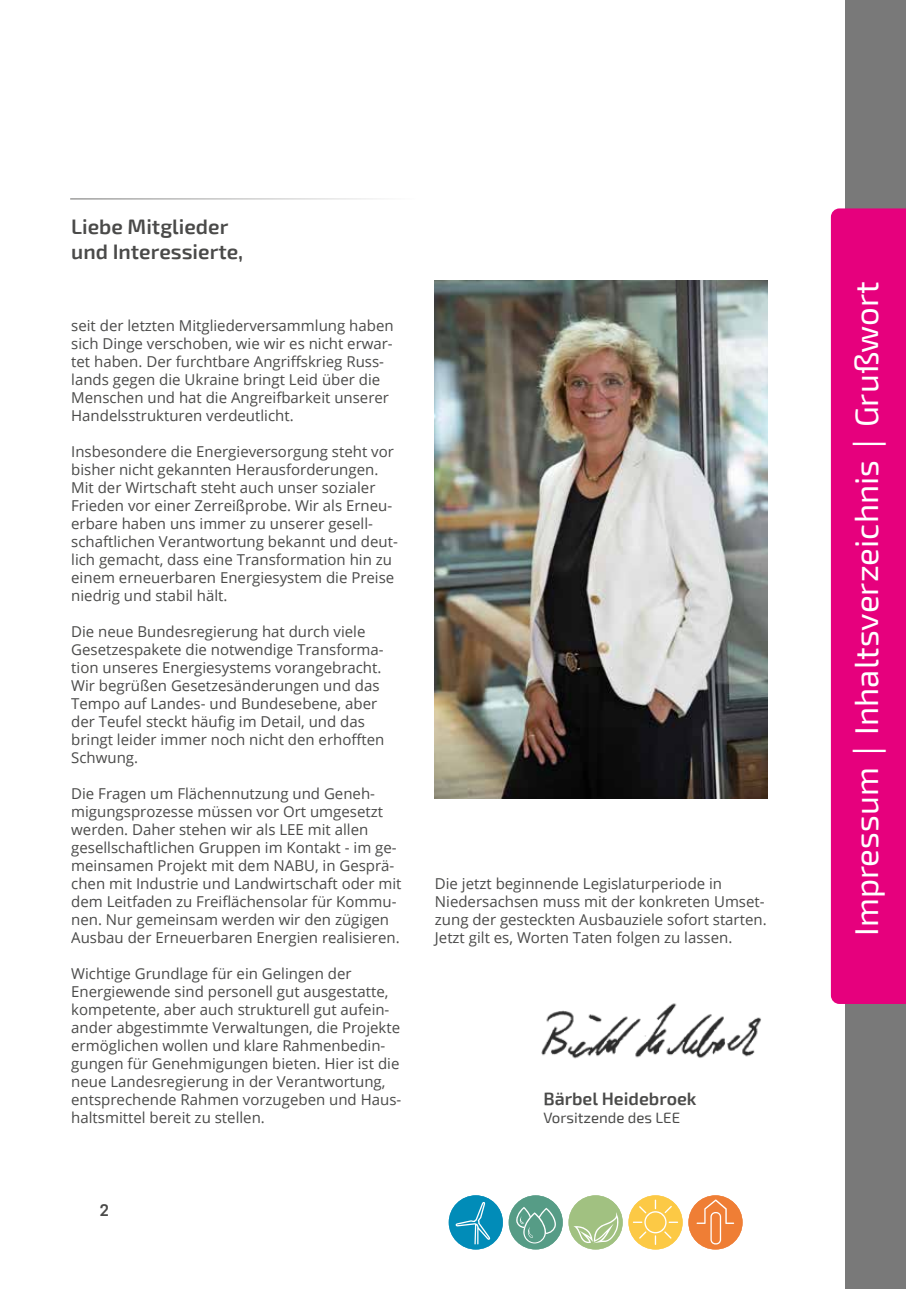
<style>
.page{position:relative;width:906px;height:1289px;background:#fff}
.page>*{position:absolute;margin:0;border:0;box-sizing:border-box;transform-origin:0 0}
.t1{font:33px "Exo 2";color:#fff}
.t2{font:600 21px/25.2px "Exo 2";color:#4a4a49}
.t3{font:600 18px "Exo 2";color:#4a4a49}
.t4{font:15px/18px "Open Sans";color:#4a4a49}
.t5{font:15px "Exo 2";color:#4a4a49}
.t6{font:600 15px "Cooper Hewitt";color:#4a4a49}
.s1{font-family:"Open Sans"}
</style>
<div class="page">
<img style="left:435px;top:280px;width:333px;height:519px">
<img style="left:541px;top:1003px;width:220px;height:56px">
<div style="left:845px;top:0;width:61px;height:1288px;background:#797979"></div>
<svg style="left:688px;top:1195px;width:54px;height:54px"></svg>
<svg style="left:628px;top:1195px;width:54px;height:54px"></svg>
<svg style="left:509px;top:1195px;width:113px;height:54px"></svg>
<svg style="left:449px;top:1195px;width:54px;height:54px"></svg>
<div style="left:831px;top:208px;width:75px;height:795px;background:#e6007d"></div>
<hr style="left:70px;top:198px;width:346px;height:2px;background:#9d9d9c">
<h2 class="t2" style="left:71px;top:213px;width:173px">Liebe Mitglieder und Interessierte,</h2>
<p class="t4" style="left:71px;top:316px;width:324px">seit der letzten Mitgliederversammlung haben sich Dinge verschoben, wie wir es nicht erwar&shy;tet haben. Der furchtbare Angriffskrieg Russ&shy;lands gegen die Ukraine bringt Leid über die Menschen und hat die Angreifbarkeit unserer Handelsstrukturen verdeutlicht.</p>
<p class="t4" style="left:71px;top:442px;width:328px">Insbesondere die Energieversorgung steht vor bisher nicht gekannten Herausforderungen.<br>Mit der Wirtschaft steht auch unser sozialer Frieden vor einer Zerreißprobe. Wir als Erneu&shy;erbare haben uns immer zu unserer gesell&shy;schaftlichen Verantwortung bekannt und deut&shy;lich gemacht, dass eine Transformation hin zu einem erneuerbaren Energiesystem die Preise niedrig und stabil hält.</p>
<p class="t4" style="left:71px;top:622px;width:315px">Die neue Bundesregierung hat durch viele Gesetzespakete die notwendige Transforma&shy;tion unseres Energiesystems vorangebracht.<br>Wir begrüßen Gesetzesänderungen und das Tempo auf Landes- und Bundesebene, aber der Teufel steckt häufig im Detail, und das bringt leider immer noch nicht den erhofften Schwung.</p>
<p class="t4" style="left:71px;top:784px;width:332px">Die Fragen um Flächennutzung und Geneh&shy;migungsprozesse müssen vor Ort umgesetzt werden. Daher stehen wir als LEE mit allen gesellschaftlichen Gruppen im Kontakt - im ge&shy;meinsamen Projekt mit dem NABU, in Gesprä&shy;chen mit Industrie und Landwirtschaft oder mit dem Leitfaden zu Freiflächensolar für Kommu&shy;nen. Nur gemeinsam werden wir den zügigen Ausbau der Erneuerbaren Energien realisieren.</p>
<p class="t4" style="left:71px;top:964px;width:331px">Wichtige Grundlage für ein Gelingen der Energiewende sind personell gut ausgestatte, kompetente, aber auch strukturell gut aufein&shy;ander abgestimmte Verwaltungen, die Projekte ermöglichen wollen und klare Rahmenbedin&shy;gungen für Genehmigungen bieten. Hier ist die neue Landesregierung in der Verantwortung, entsprechende Rahmen vorzugeben und Haus&shy;haltsmittel bereit zu stellen.</p>
<p class="t6" style="left:100px;top:1201px;width:10px">2</p>
<p class="t4" style="left:435px;top:874px;width:333px">Die jetzt beginnende Legislaturperiode in Niedersachsen muss mit der konkreten Umset&shy;zung der gesteckten Ausbauziele sofort starten.<br>Jetzt gilt es, Worten Taten folgen zu lassen.</p>
<p class="t3" style="left:543px;top:1085px;width:155px">Bärbel Heidebroek</p>
<p class="t5" style="left:543px;top:1107px;width:138px">Vorsitzende des LEE</p>
<h1 class="t1" style="left:843px;top:936px;width:656px;rotate:-90deg">Impressum <span class="s1">|</span> Inhaltsverzeichnis <span class="s1">|</span> Grußwort</h1>
</div>
